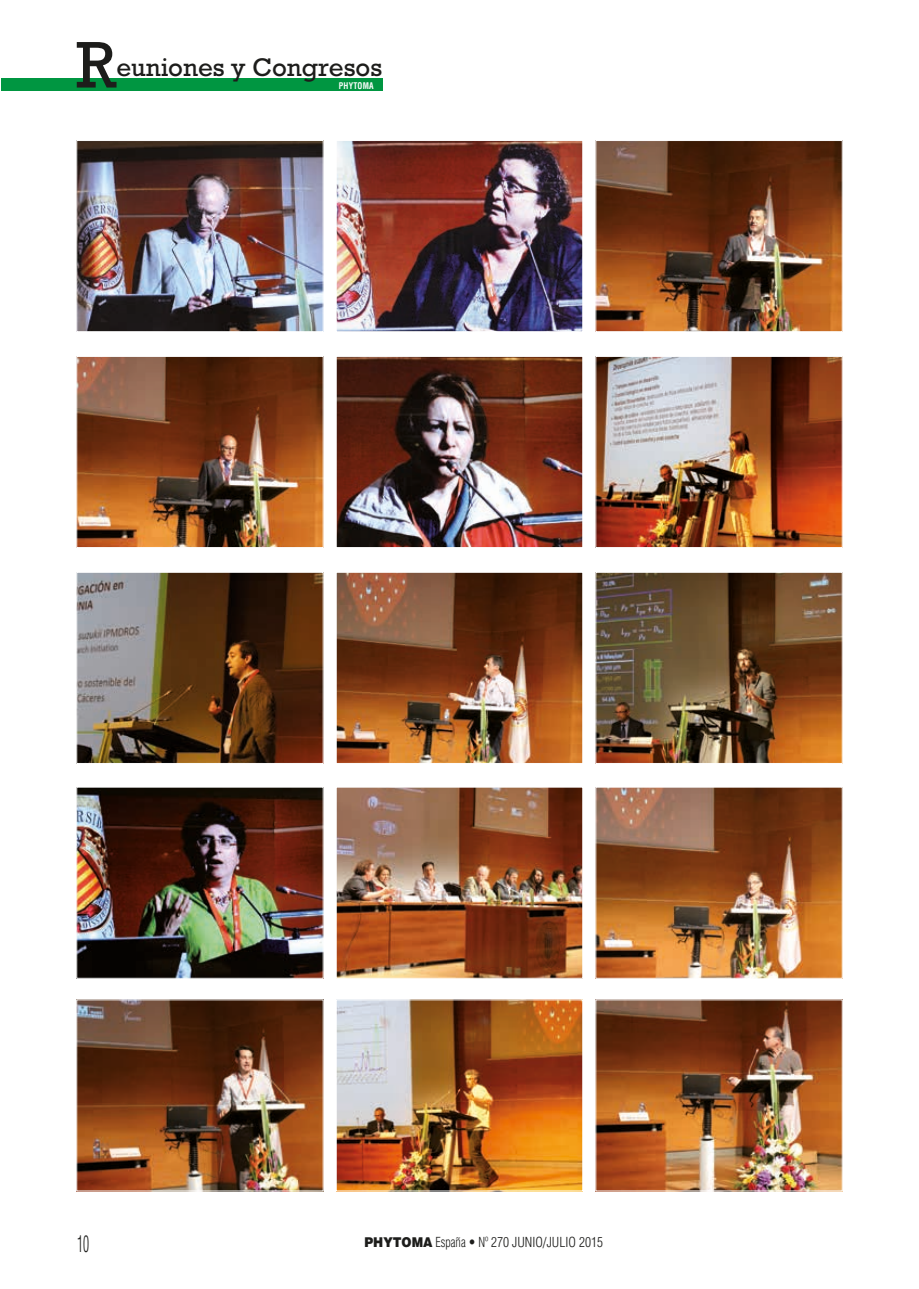
<style>
.page{position:relative;width:919px;height:1289px;background:#fff}
.page>*{position:absolute;margin:0;border:0;box-sizing:border-box;transform-origin:0 0}
.t1{font:67.05px "M Rockwell";color:#1d1d1b}
.t2{font:25.95px "M Rockwell";color:#1d1d1b}
.t3{font:300 condensed 22.5px "Helvetica";color:#1d1d1b;scale:.6 1}
.t4{font:300 condensed 13.5px "Helvetica";color:#1d1d1b;scale:.9 1}
.t5{font:700 condensed 9px "Helvetica";letter-spacing:.025em;color:#fff;scale:.9 1}
.s1{font-weight:900;font-stretch:normal}
</style>
<div class="page">
<div style="left:1px;top:78px;width:381px;height:12px;background:#009641"></div>
<img style="left:79px;top:142px;width:242px;height:188px">
<div style="left:77px;top:140px;width:246px;height:192px;border:1px solid #fff"></div>
<img style="left:597px;top:142px;width:243px;height:188px">
<div style="left:595px;top:140px;width:247px;height:192px;border:1px solid #fff"></div>
<img style="left:79px;top:358px;width:242px;height:187px">
<div style="left:77px;top:356px;width:246px;height:191px;border:1px solid #fff"></div>
<img style="left:597px;top:358px;width:243px;height:187px">
<div style="left:595px;top:356px;width:247px;height:191px;border:1px solid #fff"></div>
<img style="left:338px;top:142px;width:243px;height:188px">
<div style="left:336px;top:140px;width:247px;height:192px;border:1px solid #fff"></div>
<img style="left:338px;top:358px;width:243px;height:187px">
<div style="left:336px;top:356px;width:247px;height:191px;border:1px solid #fff"></div>
<img style="left:79px;top:574px;width:242px;height:187px">
<img style="left:597px;top:574px;width:243px;height:187px">
<div style="left:595px;top:572px;width:247px;height:191px;border:1px solid #fff"></div>
<img style="left:79px;top:789px;width:242px;height:187px">
<img style="left:597px;top:789px;width:243px;height:187px">
<img style="left:338px;top:574px;width:243px;height:187px">
<div style="left:336px;top:572px;width:247px;height:191px;border:1px solid #fff"></div>
<img style="left:338px;top:789px;width:243px;height:187px">
<div style="left:336px;top:787px;width:247px;height:191px;border:1px solid #fff"></div>
<img style="left:79px;top:1001px;width:242px;height:188px">
<img style="left:597px;top:1001px;width:243px;height:188px">
<img style="left:338px;top:1001px;width:243px;height:188px">
<div style="left:336px;top:999px;width:247px;height:192px;border:1px solid #fff"></div>
<h1 class="t1" style="left:76px;top:28px;width:42px">R</h1>
<h2 class="t2" style="left:116px;top:53px;width:267px">euniones y Congresos</h2>
<p class="t5" style="left:339px;top:80px;width:40px">PHYTOMA</p>
<h3 class="t3" style="left:77px;top:1230px;width:21px">10</h3>
<p class="t4" style="left:364px;top:1233px;width:266px"><span class="s1">PHYTOMA</span> España • Nº 270 JUNIO/JULIO 2015</p>
</div>
